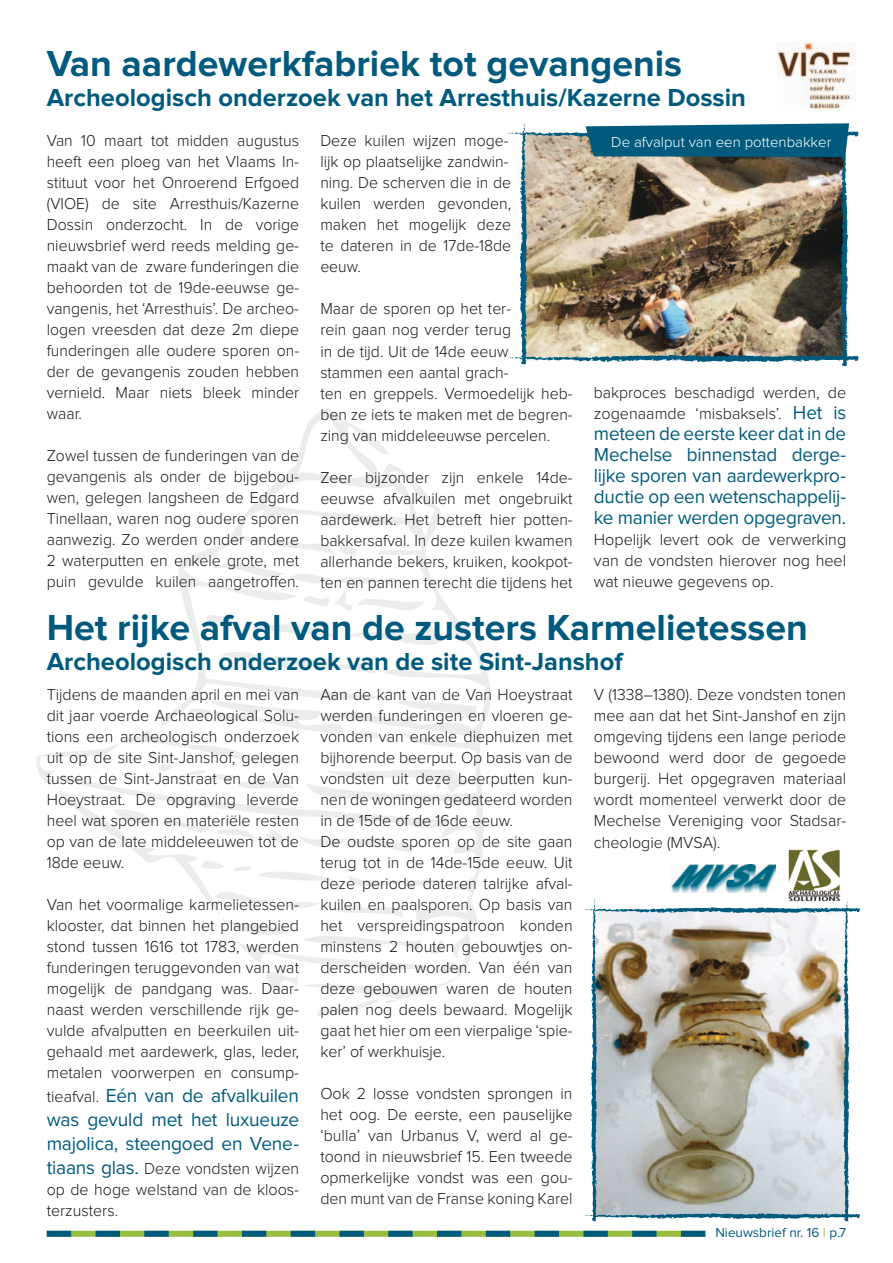
<style>
.page{position:relative;width:893px;height:1263px;background:#fff}
.page>*{position:absolute;margin:0;border:0;box-sizing:border-box;transform-origin:0 0}
.t1{font:700 37.5px "Proxima Nova";color:#005a7d}
.t2{font:700 25.5px "Proxima Nova";color:#005a7d}
.t3{font:19.5px/21px "Proxima Nova";letter-spacing:-.01em;color:#005a7d;text-align:justify}
.t4{font:300 16.5px/21px "Proxima Nova";color:#1a181b;text-align:justify}
.t5{font:300 16.5px/21px "Proxima Nova";color:#1a181b;text-align:justify;scale:.96 1}
.t6{font:300 15px "Proxima Nova";color:#fff}
.t7{font:13.5px "Proxima Nova";color:#005a7d}
.s1{font-weight:400;font-size:19.5px;color:#005a7d}
.s2{font-weight:300;font-size:16.5px;color:#1a181b}
.s3{color:#97bf3d}
</style>
<div class="page">
<svg style="left:47px;top:1231px;width:658px;height:6px;background:#4d8d61"></svg>
<svg style="left:178px;top:408px;width:313px;height:304px"></svg>
<svg style="left:189px;top:531px;width:237px;height:106px"></svg>
<svg style="left:220px;top:648px;width:155px;height:26px"></svg>
<svg style="left:36px;top:698px;width:452px;height:318px"></svg>
<img style="left:778px;top:43px;width:78px;height:67px">
<img style="left:585px;top:898px;width:275px;height:324px">
<img style="left:508px;top:123px;width:351px;height:244px">
<img style="left:784px;top:849px;width:62px;height:53px">
<img style="left:671px;top:864px;width:105px;height:29px">
<h1 class="t1" style="left:47px;top:43px;width:637px">Van aardewerkfabriek tot gevangenis</h1>
<h2 class="t2" style="left:47px;top:83px;width:701px">Archeologisch onderzoek van het Arresthuis/Kazerne Dossin</h2>
<p class="t5" style="left:47px;top:131px;width:264px">Van 10 maart tot midden augustus heeft een ploeg van het Vlaams In&shy;stituut voor het Onroerend Erfgoed (VIOE) de site Arresthuis/Kazerne Dossin onderzocht. In de vorige nieuwsbrief werd reeds melding ge&shy;maakt van de zware funderingen die behoorden tot de 19de-eeuwse ge&shy;vangenis, het ‘Arresthuis’. De archeo&shy;logen vreesden dat deze 2m diepe funderingen alle oudere sporen on&shy;der de gevangenis zouden hebben vernield. Maar niets bleek minder waar.</p>
<p class="t5" style="left:47px;top:446px;width:264px">Zowel tussen de funderingen van de gevangenis als onder de bijgebou&shy;wen, gelegen langsheen de Edgard Tinellaan, waren nog oudere sporen aanwezig. Zo werden onder andere 2 waterputten en enkele grote, met puin gevulde kuilen aangetroffen.</p>
<p class="t5" style="left:320px;top:131px;width:200px;text-align:left">Deze kuilen wijzen moge&shy;lijk op plaatselijke zandwin&shy;ning. De scherven die in de kuilen werden gevonden, maken het mogelijk deze te dateren in de 17de-18de eeuw.</p>
<p class="t5" style="left:320px;top:299px;width:264px;text-align:left">Maar de sporen op het ter-<br>rein gaan nog verder terug<br>in de tijd. Uit de 14de eeuw stammen een aantal grach-<br>ten en greppels. Vermoedelijk heb&shy;ben ze iets te maken met de begren&shy;zing van middeleeuwse percelen.</p>
<p class="t5" style="left:320px;top:467px;width:264px">Zeer bijzonder zijn enkele 14de&shy;eeuwse afvalkuilen met ongebruikt aardewerk. Het betreft hier potten&shy;bakkersafval. In deze kuilen kwamen allerhande bekers, kruiken, kookpot&shy;ten en pannen terecht die tijdens het</p>
<p class="t6" style="left:611px;top:133px;width:222px">De afvalput van een pottenbakker</p>
<p class="t5" style="left:594px;top:382px;width:264px">bakproces beschadigd werden, de zogenaamde ‘misbaksels’. <span class="s1">Het is</span></p>
<p class="t3" style="left:594px;top:423px;width:254px">meteen de eerste keer dat in de Mechelse binnenstad derge&shy;lijke sporen van aardewerkpro&shy;ductie op een wetenschappelij&shy;ke manier werden opgegraven.</p>
<p class="t4" style="left:594px;top:529px;width:254px">Hopelijk levert ook de verwerking van de vondsten hierover nog heel wat nieuwe gegevens op.</p>
<h1 class="t1" style="left:47px;top:606px;width:763px">Het rijke afval van de zusters Karmelietessen</h1>
<h2 class="t2" style="left:47px;top:647px;width:577px">Archeologisch onderzoek van de site Sint-Janshof</h2>
<p class="t4" style="left:47px;top:684px;width:254px">Tijdens de maanden april en mei van dit jaar voerde Archaeological Solu&shy;tions een archeologisch onderzoek uit op de site Sint-Janshof, gelegen tussen de Sint-Janstraat en de Van Hoeystraat. De opgraving leverde heel wat sporen en materiële resten op van de late middeleeuwen tot de 18de eeuw.</p>
<p class="t4" style="left:47px;top:894px;width:254px">Van het voormalige karmelietessen&shy;klooster, dat binnen het plangebied stond tussen 1616 tot 1783, werden funderingen teruggevonden van wat mogelijk de pandgang was. Daar&shy;naast werden verschillende rijk ge&shy;vulde afvalputten en beerkuilen uit&shy;gehaald met aardewerk, glas, leder, metalen voorwerpen en consump-</p>
<p class="t3" style="left:47px;top:1084px;width:254px;line-height:24px"><span class="s2">tieafval.</span> Eén van de afvalkuilen was gevuld met het luxueuze majolica, steengoed en Vene-</p>
<p class="t4" style="left:47px;top:1158px;width:254px"><span class="s1">tiaans glas.</span> Deze vondsten wijzen op de hoge welstand van de kloos&shy;terzusters.</p>
<p class="t4" style="left:320px;top:684px;width:254px;text-align:left">Aan de kant van de Van Hoeystraat werden funderingen en vloeren ge&shy;vonden van enkele diephuizen met bijhorende beerput. Op basis van de vondsten uit deze beerputten kun&shy;nen de woningen gedateerd worden in de 15de of de 16de eeuw.<br>De oudste sporen op de site gaan terug tot in de 14de-15de eeuw. Uit deze periode dateren talrijke afval&shy;kuilen en paalsporen. Op basis van het verspreidingspatroon konden minstens 2 houten gebouwtjes on&shy;derscheiden worden. Van één van deze gebouwen waren de houten palen nog deels bewaard. Mogelijk gaat het hier om een vierpalige ‘spie&shy;ker’ of werkhuisje.</p>
<p class="t4" style="left:320px;top:1083px;width:254px">Ook 2 losse vondsten sprongen in het oog. De eerste, een pauselijke ‘bulla’ van Urbanus V, werd al ge&shy;toond in nieuwsbrief 15. Een tweede opmerkelijke vondst was een gou&shy;den munt van de Franse koning Karel</p>
<p class="t4" style="left:594px;top:684px;width:254px">V (1338–1380). Deze vondsten tonen mee aan dat het Sint-Janshof en zijn omgeving tijdens een lange periode bewoond werd door de gegoede burgerij. Het opgegraven materiaal wordt momenteel verwerkt door de Mechelse Vereniging voor Stadsar-</p>
<p class="t4" style="left:594px;top:833px;width:128px">cheologie (MVSA).</p>
<p class="t7" style="left:715px;top:1225px;width:132px">Nieuwsbrief nr. 16 <span class="s3">l</span> p.7</p>
</div>
